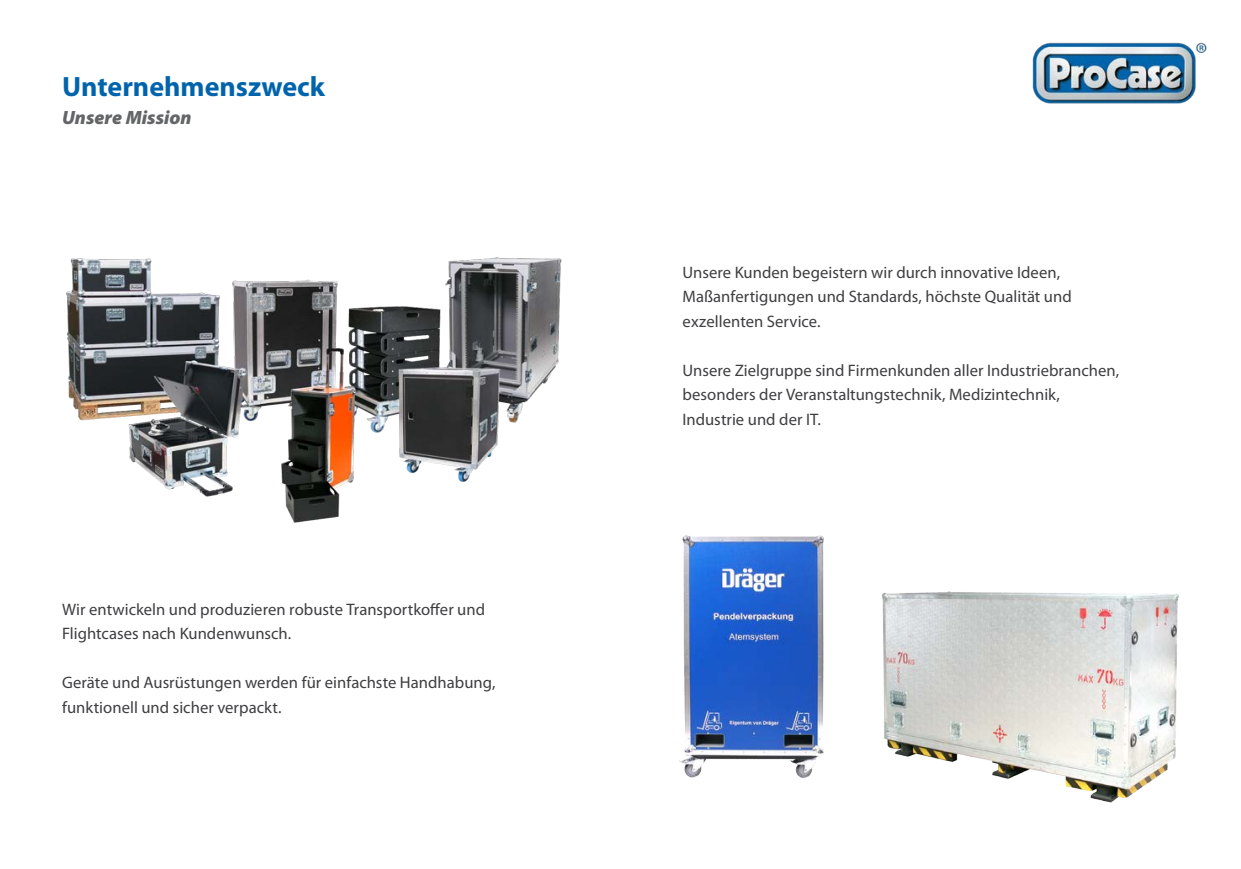
<style>
.page{position:relative;width:1241px;height:869px;background:#fff}
.page>*{position:absolute;margin:0;border:0;box-sizing:border-box;transform-origin:0 0}
.t1{font:700 28px "Myriad Pro";color:#0064ad}
.t2{font:italic 900 19.25px "Myriad Pro";color:#646567}
.t3{font:16.62px/24.5px "Myriad Pro";color:#3e3d40}
</style>
<div class="page">
<img style="left:66px;top:257px;width:496px;height:266px">
<img style="left:1032px;top:42px;width:173px;height:62px">
<img style="left:679px;top:535px;width:500px;height:268px">
<p class="t1" style="left:62px;top:68px;width:264px">Unternehmenszweck</p>
<p class="t2" style="left:62px;top:106px;width:131px">Unsere Mission</p>
<p class="t3" style="left:62px;top:596px;width:424px">Wir entwickeln und produzieren robuste Transportkoffer und<br>Flightcases nach Kundenwunsch.</p>
<p class="t3" style="left:62px;top:669px;width:435px">Geräte und Ausrüstungen werden für einfachste Handhabung, funktionell und sicher verpackt.</p>
<p class="t3" style="left:682px;top:259px;width:391px">Unsere Kunden begeistern wir durch innovative Ideen,<br>Maßanfertigungen und Standards, höchste Qualität und exzellenten Service.</p>
<p class="t3" style="left:682px;top:357px;width:438px">Unsere Zielgruppe sind Firmenkunden aller Industriebranchen, besonders der Veranstaltungstechnik, Medizintechnik,<br>Industrie und der IT.</p>
</div>
